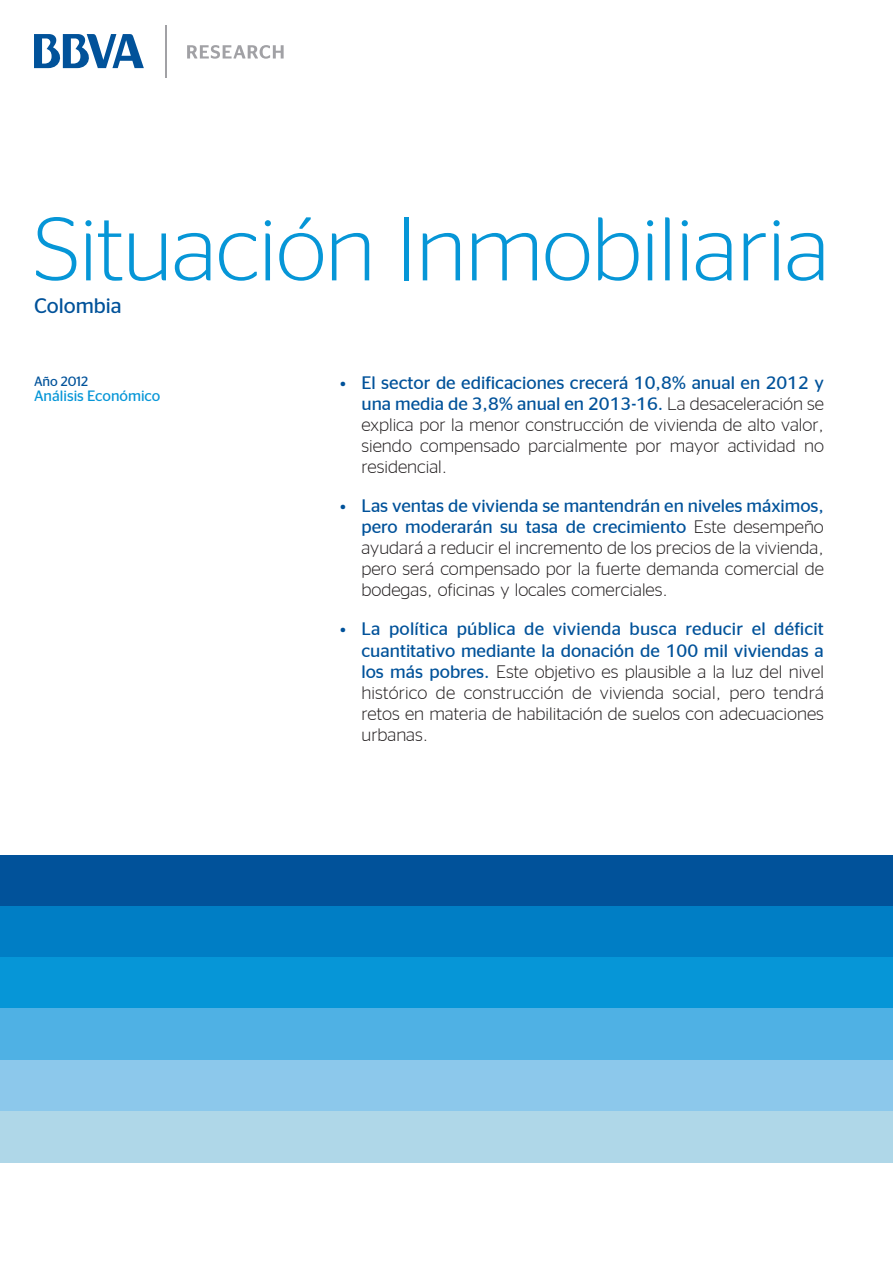
<style>
.page{position:relative;width:893px;height:1263px;background:#fff}
.page>*{position:absolute;margin:0;border:0;box-sizing:border-box;transform-origin:0 0}
.t1{font:300 90px "Stag Sans";letter-spacing:-.005em;color:#0696d7}
.Localización{font:21px "Stag Sans";color:#01529a}
.Bullet_Portada{font:300 18px/21.1px "BBVA Office";color:#231f20;text-align:justify}
.t2{font:15px "Stag Sans";color:#0696d7}
.t3{font:13.5px "Stag Sans";color:#01529a}
.s1{font-weight:400;color:#01529a}
</style>
<div class="page">
<svg style="left:187px;top:45px;width:97px;height:14px"></svg>
<svg style="left:34px;top:34px;width:110px;height:34px"></svg>
<hr style="left:165px;top:25px;width:2px;height:52px;background:#a1a1a5">
<div style="left:0;top:855px;width:893px;height:51px;background:#01529a"></div>
<div style="left:0;top:906px;width:893px;height:51px;background:#007ec5"></div>
<div style="left:0;top:957px;width:893px;height:52px;background:#0696d7"></div>
<div style="left:0;top:1009px;width:893px;height:51px;background:#4fb1e4"></div>
<div style="left:0;top:1060px;width:893px;height:51px;background:#8cc8eb"></div>
<div style="left:0;top:1111px;width:893px;height:51px;background:#afd7e8"></div>
<p class="t1" style="left:34px;top:200px;width:797px">Situación Inmobiliaria</p>
<p class="Localización" style="left:34px;top:294px;width:89px">Colombia</p>
<p class="t3" style="left:34px;top:374px;width:56px">Año 2012</p>
<p class="t2" style="left:34px;top:387px;width:128px">Análisis Económico</p>
<p class="Bullet_Portada" style="left:361px;top:371px;width:464px;text-indent:-21px"><span class="s1">• El sector de edificaciones crecerá 10,8% anual en 2012 y una media de 3,8% anual en 2013-16.</span> La desaceleración se explica por la menor construcción de vivienda de alto valor, siendo compensado parcialmente por mayor actividad no residencial.</p>
<p class="Bullet_Portada" style="left:361px;top:495px;width:464px;text-indent:-21px"><span class="s1">• Las ventas de vivienda se mantendrán en niveles máximos, pero moderarán su tasa de crecimiento</span> Este desempeño ayudará a reducir el incremento de los precios de la vivienda, pero será compensado por la fuerte demanda comercial de bodegas, oficinas y locales comerciales.</p>
<p class="Bullet_Portada" style="left:361px;top:618px;width:464px;text-indent:-21px"><span class="s1">• La política pública de vivienda busca reducir el déficit cuantitativo mediante la donación de 100 mil viviendas a los más pobres.</span> Este objetivo es plausible a la luz del nivel histórico de construcción de vivienda social, pero tendrá retos en materia de habilitación de suelos con adecuaciones urbanas.</p>
</div>
